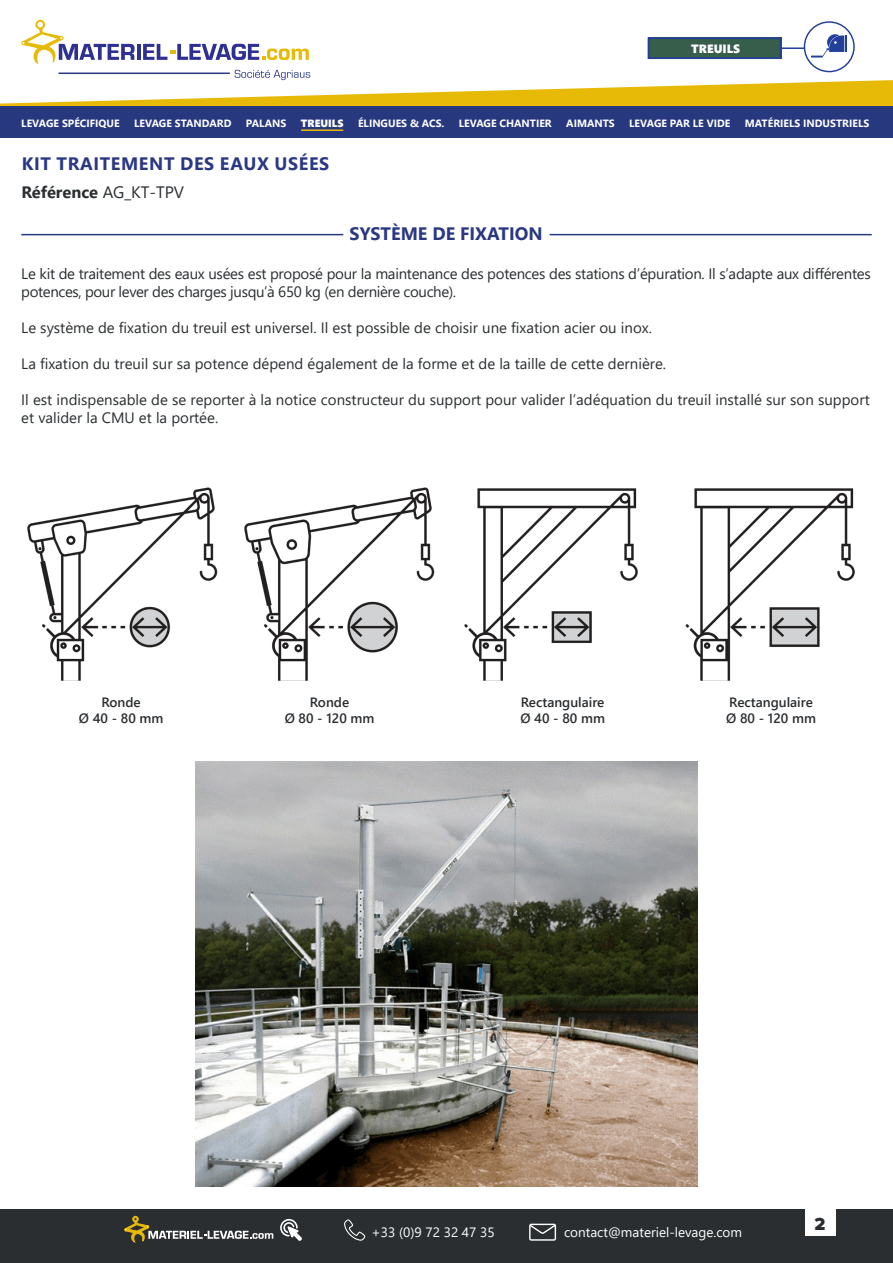
<style>
.page{position:relative;width:893px;height:1263px;background:#fff}
.page>*{position:absolute;margin:0;border:0;box-sizing:border-box;transform-origin:0 0}
.t1{font:700 18px "Segoe UI";letter-spacing:.035em;color:#2a3783}
.t2{font:700 18px "Segoe UI";color:#2a3783}
.t3{font:900 18px "Casto";color:#2a2d30}
.t4{font:700 16.5px "Segoe UI";color:#2a2e30}
.t5{font:15px/18px "Segoe UI";color:#2a2e30}
.t6{font:15px/18px "Segoe UI";letter-spacing:-.02em;color:#2a2e30}
.t7{font:600 13.5px "Segoe UI";color:#2a2d30}
.t8{font:13.5px "Segoe UI";color:#fff}
.t9{font:12px "Segoe UI Black";color:#fff}
.t10{font:700 10.5px "Segoe UI";color:#fff}
.t11{font:10.5px "Segoe UI Black";color:#fff}
.s1{font-weight:400}
</style>
<div class="page">
<div style="left:0;top:1209px;width:893px;height:54px;background:#2a2e30"></div>
<svg style="left:280px;top:1219px;width:22px;height:22px"></svg>
<svg style="left:344px;top:1219px;width:21px;height:22px"></svg>
<svg style="left:529px;top:1224px;width:27px;height:17px"></svg>
<svg style="left:124px;top:1216px;width:149px;height:26px"></svg>
<div style="left:805px;top:1206px;width:30px;height:30px;background:#fff"></div>
<div style="left:0;top:106px;width:893px;height:31px;background:#27387f"></div>
<hr style="left:301px;top:129px;width:42px;height:2px;background:#e8ba08">
<svg style="left:0;top:20px;width:893px;height:86px"></svg>
<hr style="left:21px;top:234px;width:322px;height:1px;background:#2a3783">
<hr style="left:550px;top:234px;width:322px;height:1px;background:#2a3783">
<img style="left:27px;top:487px;width:191px;height:194px">
<img style="left:244px;top:487px;width:191px;height:194px">
<img style="left:464px;top:488px;width:174px;height:193px">
<img style="left:685px;top:488px;width:170px;height:193px">
<img style="left:195px;top:761px;width:503px;height:425px">
<p class="t9" style="left:691px;top:40px;width:50px">TREUILS</p>
<p class="t10" style="left:21px;top:113px;width:100px">LEVAGE SPÉCIFIQUE</p>
<p class="t10" style="left:134px;top:113px;width:99px">LEVAGE STANDARD</p>
<p class="t10" style="left:246px;top:113px;width:42px">PALANS</p>
<p class="t11" style="left:301px;top:115px;width:44px">TREUILS</p>
<p class="t10" style="left:358px;top:113px;width:88px">ÉLINGUES &amp; ACS.</p>
<p class="t10" style="left:459px;top:113px;width:94px">LEVAGE CHANTIER</p>
<p class="t10" style="left:566px;top:113px;width:50px">AIMANTS</p>
<p class="t10" style="left:629px;top:113px;width:103px">LEVAGE PAR LE VIDE</p>
<p class="t10" style="left:745px;top:113px;width:126px">MATÉRIELS INDUSTRIELS</p>
<p class="t1" style="left:22px;top:147px;width:309px">KIT TRAITEMENT DES EAUX USÉES</p>
<p class="t4" style="left:21px;top:177px;width:164px">Référence <span class="s1">AG_KT-TPV</span></p>
<p class="t2" style="left:350px;top:217px;width:195px">SYSTÈME DE FIXATION</p>
<p class="t6" style="left:21px;top:263px;width:851px">Le kit de traitement des eaux usées est proposé pour la maintenance des potences des stations d’épuration. Il s’adapte aux différentes potences, pour lever des charges jusqu’à 650 kg (en dernière couche).</p>
<p class="t5" style="left:21px;top:317px;width:632px">Le système de fixation du treuil est universel. Il est possible de choisir une fixation acier ou inox.</p>
<p class="t5" style="left:21px;top:353px;width:646px">La fixation du treuil sur sa potence dépend également de la forme et de la taille de cette dernière.</p>
<p class="t5" style="left:21px;top:389px;width:850px">Il est indispensable de se reporter à la notice constructeur du support pour valider l’adéquation du treuil installé sur son support et valider la CMU et la portée.</p>
<p class="t7" style="left:102px;top:690px;width:41px">Ronde</p>
<p class="t7" style="left:79px;top:706px;width:86px">Ø 40 - 80 mm</p>
<p class="t7" style="left:310px;top:690px;width:41px">Ronde</p>
<p class="t7" style="left:285px;top:706px;width:91px">Ø 80 - 120 mm</p>
<p class="t7" style="left:521px;top:690px;width:85px">Rectangulaire</p>
<p class="t7" style="left:520px;top:706px;width:86px">Ø 40 - 80 mm</p>
<p class="t7" style="left:729px;top:690px;width:85px">Rectangulaire</p>
<p class="t7" style="left:726px;top:706px;width:91px">Ø 80 - 120 mm</p>
<p class="t8" style="left:372px;top:1220px;width:125px">+33 (0)9 72 32 47 35</p>
<p class="t8" style="left:564px;top:1220px;width:180px">contact@materiel-levage.com</p>
<p class="t3" style="left:814px;top:1213px;width:12px">2</p>
</div>
